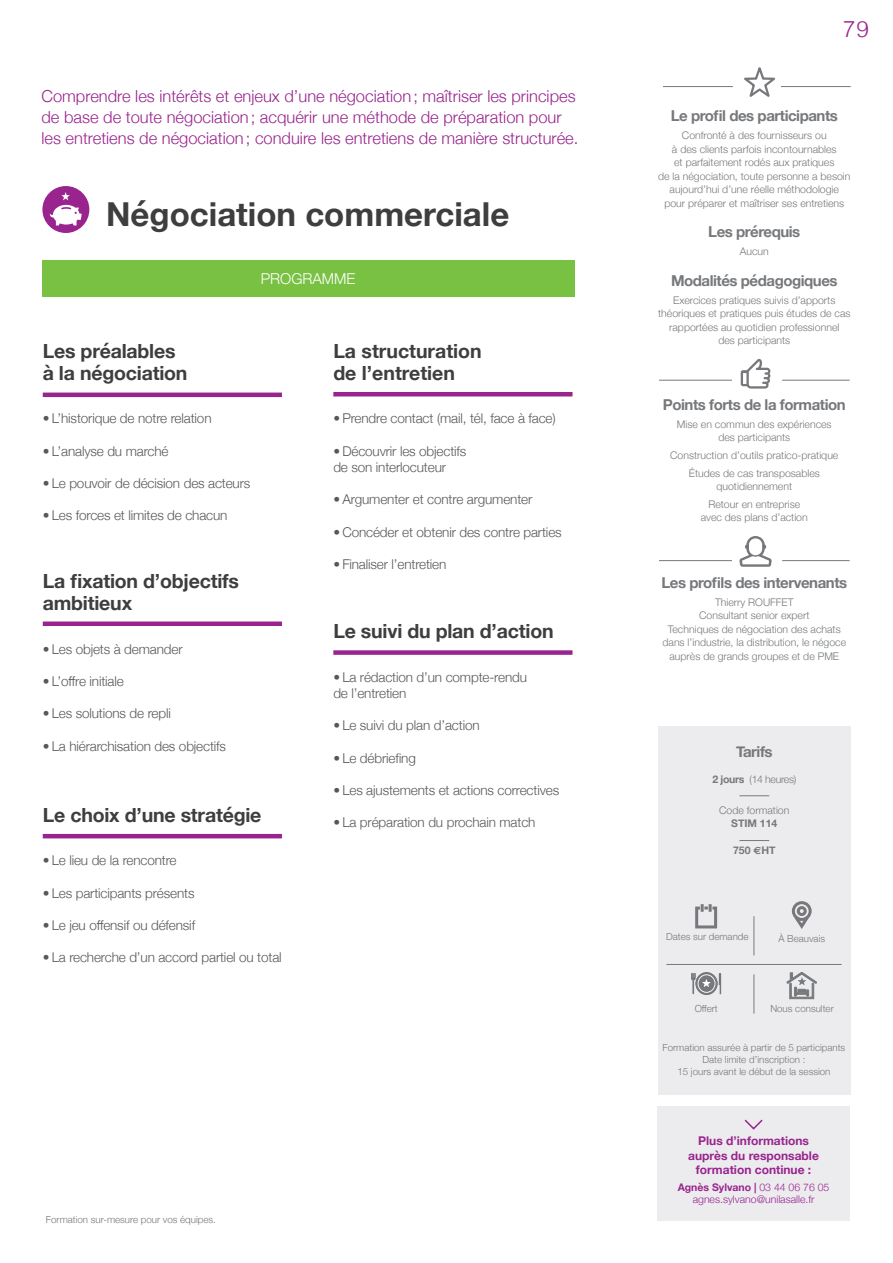
<style>
.page{position:relative;width:893px;height:1263px;background:#fff}
.page>*{position:absolute;margin:0;border:0;box-sizing:border-box;transform-origin:0 0}
.t1{font:700 33px "Helvetica Neue";color:#3e3e3f}
.t2{font:300 22.5px "Helvetica";color:#99248e}
.t3{font:700 19.5px/22.5px "Helvetica Neue";letter-spacing:-.01em;color:#3e3e3f}
.t4{font:300 16.5px/21px "Helvetica Neue";color:#99248e}
.t5{font:700 15px "Helvetica Neue";letter-spacing:-.03em;color:#76787b}
.t6{font:300 15px "Helvetica Neue";color:#fff}
.t7{font:300 13.5px/16.2px "Helvetica Neue";letter-spacing:-.01em;color:#57585a}
.t8{font:700 12px/14.4px "Helvetica Neue";color:#99248e;text-align:center}
.t9{font:300 10.5px/13.5px "Helvetica Neue";color:#76787b;text-align:center}
.t10{font:300 10.5px/12.6px "Helvetica Neue";color:#99248e;text-align:center}
.t11{font:300 10.5px "Helvetica Neue";letter-spacing:-.03em;color:#76787b}
.t12{font:700 10.5px "Helvetica Neue";color:#76787b}
.t13{font:300 9.75px/11.7px "Helvetica Neue";color:#76787b;text-align:center}
.s1{font-weight:700}
.s2{font-family:"Euro Sans"}
</style>
<div class="page">
<div style="left:658px;top:726px;width:192px;height:369px;background:#ececee"></div>
<hr style="left:739px;top:795px;width:30px;height:1px;background:#76787b">
<hr style="left:739px;top:840px;width:30px;height:1px;background:#76787b">
<hr style="left:659px;top:380px;width:73px;height:1px;background:#76787b">
<hr style="left:782px;top:380px;width:68px;height:1px;background:#76787b">
<svg style="left:741px;top:359px;width:29px;height:30px"></svg>
<hr style="left:659px;top:560px;width:73px;height:1px;background:#76787b">
<hr style="left:782px;top:560px;width:68px;height:1px;background:#76787b">
<svg style="left:739px;top:536px;width:33px;height:31px"></svg>
<hr style="left:663px;top:86px;width:70px;height:1px;background:#76787b">
<hr style="left:781px;top:86px;width:70px;height:1px;background:#76787b">
<svg style="left:744px;top:67px;width:31px;height:30px"></svg>
<hr style="left:754px;top:974px;width:1px;height:39px;background:#76787b">
<hr style="left:666px;top:964px;width:176px;height:1px;background:#76787b">
<hr style="left:754px;top:916px;width:1px;height:39px;background:#76787b">
<svg style="left:695px;top:904px;width:23px;height:25px"></svg>
<div style="left:792px;top:901px;width:20px;height:20px;border:3px solid #76787b;border-radius:50%"></div>
<div style="left:797px;top:906px;width:10px;height:10px;border:3px solid #76787b;border-radius:50%"></div>
<svg style="left:792px;top:913px;width:20px;height:16px"></svg>
<svg style="left:786px;top:972px;width:31px;height:27px"></svg>
<svg style="left:691px;top:972px;width:30px;height:23px"></svg>
<div style="left:42px;top:260px;width:533px;height:37px;background:#79c142"></div>
<hr style="left:333px;top:392px;width:239px;height:4px;background:#99248e">
<div style="left:333px;top:650px;width:239px;height:5px;background:#99248e"></div>
<hr style="left:43px;top:393px;width:239px;height:4px;background:#99248e">
<div style="left:43px;top:621px;width:239px;height:5px;background:#99248e"></div>
<hr style="left:43px;top:834px;width:239px;height:4px;background:#99248e">
<div style="left:42px;top:186px;width:47px;height:47px;background:#99248e;border-radius:50%"></div>
<svg style="left:50px;top:192px;width:32px;height:33px"></svg>
<div style="left:657px;top:1106px;width:193px;height:114px;background:#ececee"></div>
<svg style="left:744px;top:1119px;width:19px;height:11px"></svg>
<h3 class="t4" style="left:41px;top:84px;width:538px">Comprendre les intérêts et enjeux d’une négociation; maîtriser les principes de base de toute négociation; acquérir une méthode de préparation pour les entretiens de négociation; conduire les entretiens de manière structurée.</h3>
<h1 class="t1" style="left:106px;top:188px;width:405px">Négociation commerciale</h1>
<h3 class="t6" style="left:261px;top:266px;width:96px">PROGRAMME</h3>
<h3 class="t3" style="left:43px;top:340px;width:146px">Les préalables à la négociation</h3>
<p class="t7" style="left:43px;top:409px;width:170px">• L’historique de notre relation</p>
<p class="t7" style="left:43px;top:442px;width:127px">• L’analyse du marché</p>
<p class="t7" style="left:43px;top:474px;width:209px">• Le pouvoir de décision des acteurs</p>
<p class="t7" style="left:43px;top:506px;width:186px">• Les forces et limites de chacun</p>
<h3 class="t3" style="left:333px;top:340px;width:150px">La structuration de l’entretien</h3>
<p class="t7" style="left:333px;top:409px;width:224px">• Prendre contact (mail, tél, face à face)</p>
<p class="t7" style="left:333px;top:442px;width:135px">• Découvrir les objectifs de son interlocuteur</p>
<p class="t7" style="left:333px;top:490px;width:201px">• Argumenter et contre argumenter</p>
<p class="t7" style="left:333px;top:523px;width:230px">• Concéder et obtenir des contre parties</p>
<p class="t7" style="left:333px;top:555px;width:115px">• Finaliser l’entretien</p>
<h3 class="t3" style="left:43px;top:570px;width:198px">La fixation d’objectifs ambitieux</h3>
<p class="t7" style="left:43px;top:640px;width:141px">• Les objets à demander</p>
<p class="t7" style="left:43px;top:672px;width:83px">• L’offre initiale</p>
<p class="t7" style="left:43px;top:704px;width:130px">• Les solutions de repli</p>
<p class="t7" style="left:43px;top:737px;width:185px">• La hiérarchisation des objectifs</p>
<h3 class="t3" style="left:43px;top:804px;width:220px">Le choix d’une stratégie</h3>
<p class="t7" style="left:43px;top:851px;width:135px">• Le lieu de la rencontre</p>
<p class="t7" style="left:43px;top:884px;width:153px">• Les participants présents</p>
<p class="t7" style="left:43px;top:916px;width:154px">• Le jeu offensif ou défensif</p>
<p class="t7" style="left:43px;top:948px;width:240px">• La recherche d’un accord partiel ou total</p>
<h3 class="t3" style="left:333px;top:621px;width:222px">Le suivi du plan d’action</h3>
<p class="t7" style="left:333px;top:668px;width:195px">• La rédaction d’un compte-rendu de l’entretien</p>
<p class="t7" style="left:333px;top:716px;width:148px">• Le suivi du plan d’action</p>
<p class="t7" style="left:333px;top:749px;width:84px">• Le débriefing</p>
<p class="t7" style="left:333px;top:781px;width:227px">• Les ajustements et actions correctives</p>
<p class="t7" style="left:333px;top:813px;width:204px">• La préparation du prochain match</p>
<p class="t13" style="left:46px;top:1213px;width:171px">Formation sur-mesure pour vos équipes.</p>
<h2 class="t2" style="left:843px;top:10px;width:27px">79</h2>
<h3 class="t5" style="left:671px;top:104px;width:169px">Le profil des participants</h3>
<p class="t9" style="left:658px;top:128px;width:194px">Confronté à des fournisseurs ou<br>à des clients parfois incontournables<br>et parfaitement rodés aux pratiques<br>de la négociation, toute personne a besoin aujourd’hui d’une réelle méthodologie pour préparer et maîtriser ses entretiens</p>
<h3 class="t5" style="left:708px;top:220px;width:94px">Les prérequis</h3>
<p class="t9" style="left:740px;top:244px;width:30px">Aucun</p>
<h3 class="t5" style="left:671px;top:269px;width:168px">Modalités pédagogiques</h3>
<p class="t9" style="left:658px;top:292px;width:194px">Exercices pratiques suivis d’apports théoriques et pratiques puis études de cas rapportées au quotidien professionnel<br>des participants</p>
<h3 class="t5" style="left:663px;top:393px;width:184px">Points forts de la formation</h3>
<p class="t9" style="left:677px;top:416px;width:156px">Mise en commun des expériences des participants</p>
<p class="t9" style="left:670px;top:445px;width:170px;line-height:17.7px">Construction d’outils pratico-pratique<br>Études de cas transposables</p>
<p class="t9" style="left:708px;top:477px;width:93px;line-height:17.7px">quotidiennement<br>Retour en entreprise</p>
<p class="t9" style="left:701px;top:510px;width:108px">avec des plans d’action</p>
<h3 class="t5" style="left:661px;top:571px;width:187px">Les profils des intervenants</h3>
<p class="t9" style="left:662px;top:594px;width:185px">Thierry ROUFFET<br>Consultant senior expert<br>Techniques de négociation des achats dans l’industrie, la distribution, le négoce auprès de grands groupes et de PME</p>
<h3 class="t5" style="left:736px;top:740px;width:38px">Tarifs</h3>
<p class="t11" style="left:712px;top:770px;width:85px"><span class="s1">2 jours</span> (14 heures)</p>
<p class="t9" style="left:719px;top:803px;width:72px">Code formation</p>
<p class="t12" style="left:731px;top:815px;width:48px">STIM 114</p>
<p class="t12" style="left:733px;top:842px;width:44px">750 <span class="s2">e</span>HT</p>
<p class="t13" style="left:666px;top:931px;width:84px">Dates sur demande</p>
<p class="t13" style="left:778px;top:932px;width:48px">À Beauvais</p>
<p class="t13" style="left:695px;top:1002px;width:25px">Offert</p>
<p class="t13" style="left:770px;top:1002px;width:65px">Nous consulter</p>
<p class="t13" style="left:663px;top:1041px;width:184px">Formation assurée à partir de 5 participants<br>Date limite d’inscription :<br>15 jours avant le début de la session</p>
<p class="t8" style="left:688px;top:1134px;width:132px">Plus d’informations auprès du responsable formation continue :</p>
<p class="t10" style="left:678px;top:1180px;width:153px"><span class="s1">Agnès Sylvano |</span> 03 44 06 76 05 agnes.sylvano@unilasalle.fr</p>
</div>
